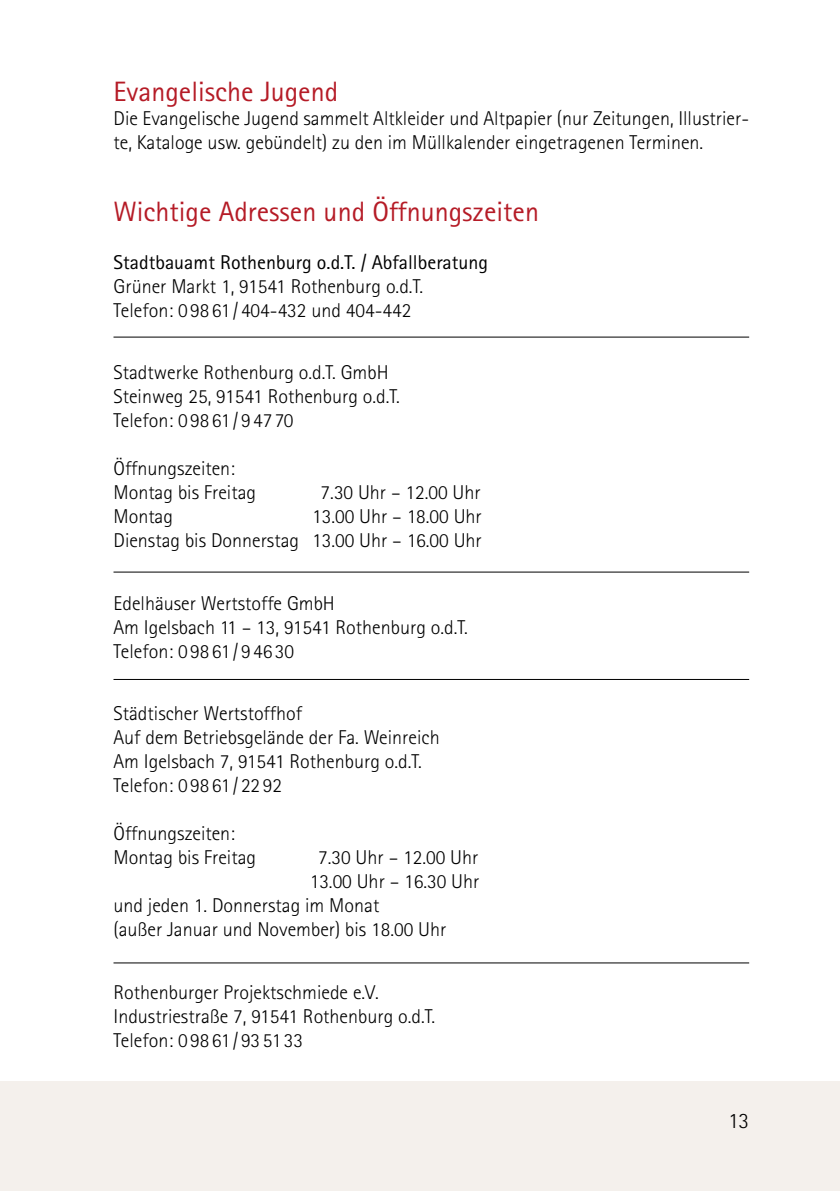
<style>
.page{position:relative;width:840px;height:1191px;background:#fff}
.page>*{position:absolute;margin:0;border:0;box-sizing:border-box;transform-origin:0 0}
.t1{font:28px "Rotis Sans Serif";color:#b51b26}
.t2{font:300 22px "Rotis Sans Serif";color:#000}
.t3{font:300 20px/24px "Rotis Sans Serif";color:#000}
.t4{font:20px "Rotis Sans Serif";color:#000}
.s1{color:#fff}
</style>
<div class="page">
<div style="left:0;top:1081px;width:839px;height:110px;background:#f4f0ec"></div>
<hr style="left:113px;top:962px;width:635px;height:1px;background:#000">
<hr style="left:113px;top:679px;width:635px;height:1px;background:#000">
<hr style="left:113px;top:571px;width:635px;height:1px;background:#000">
<hr style="left:113px;top:336px;width:635px;height:1px;background:#000">
<h1 class="t1" style="left:113px;top:75px;width:226px">Evangelische Jugend</h1>
<p class="t3" style="left:113px;top:106px;width:636px">Die Evangelische Jugend sammelt Altkleider und Altpapier (nur Zeitungen, Illustrier&shy;te, Kataloge usw. gebündelt) zu den im Müllkalender eingetragenen Terminen.</p>
<h1 class="t1" style="left:113px;top:195px;width:427px">Wichtige Adressen und Öffnungszeiten</h1>
<p class="t4" style="left:113px;top:250px;width:376px">Stadtbauamt Rothenburg o.d.T. / Abfallberatung</p>
<p class="t3" style="left:113px;top:274px;width:309px">Grüner Markt 1, 91541 Rothenburg o.d.T.<br>Telefon: 0 98 61 / 404-432 und 404-442</p>
<p class="t3" style="left:113px;top:360px;width:286px">Stadtwerke Rothenburg o.d.T. GmbH<br>Steinweg 25, 91541 Rothenburg o.d.T.<br>Telefon: 0 98 61 / 9 47 70</p>
<p class="t3" style="left:113px;top:456px;width:144px">Öffnungszeiten:<br>Montag bis Freitag</p>
<p class="t3" style="left:312px;top:480px;width:170px"><span class="s1">0</span>7.30 Uhr – 12.00 Uhr</p>
<p class="t3" style="left:113px;top:504px;width:61px">Montag</p>
<p class="t3" style="left:113px;top:504px;width:370px;text-align:right">13.00 Uhr – 18.00 Uhr<br>Dienstag bis Donnerstag 13.00 Uhr – 16.00 Uhr</p>
<p class="t3" style="left:113px;top:591px;width:353px">Edelhäuser Wertstoffe GmbH<br>Am Igelsbach 11 – 13, 91541 Rothenburg o.d.T.<br>Telefon: 0 98 61 / 9 46 30</p>
<p class="t3" style="left:113px;top:701px;width:327px">Städtischer Wertstoffhof<br>Auf dem Betriebsgelände der Fa. Weinreich<br>Am Igelsbach 7, 91541 Rothenburg o.d.T.<br>Telefon: 0 98 61 / 22 92</p>
<p class="t3" style="left:113px;top:821px;width:144px">Öffnungszeiten:<br>Montag bis Freitag</p>
<p class="t3" style="left:309px;top:845px;width:170px"><span class="s1">0</span>7.30 Uhr – 12.00 Uhr</p>
<p class="t3" style="left:309px;top:869px;width:171px">13.00 Uhr – 16.30 Uhr</p>
<p class="t3" style="left:113px;top:893px;width:267px">und jeden 1. Donnerstag im Monat</p>
<p class="t3" style="left:113px;top:917px;width:334px">(außer Januar und November) bis 18.00 Uhr</p>
<p class="t3" style="left:113px;top:980px;width:321px">Rothenburger Projektschmiede e.V.<br>Industriestraße 7, 91541 Rothenburg o.d.T.<br>Telefon: 0 98 61 / 93 51 33</p>
<p class="t2" style="left:727px;top:1108px;width:23px">13</p>
</div>
